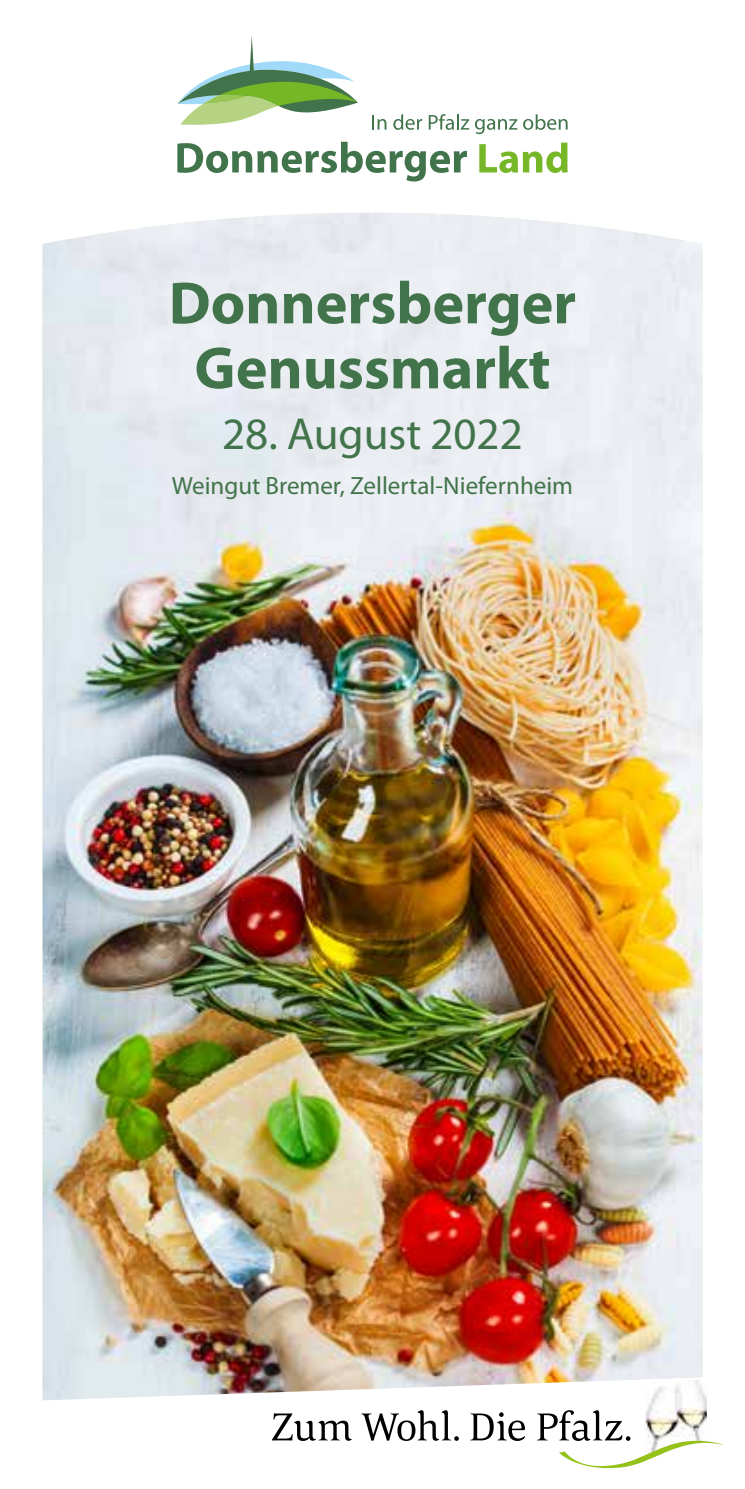
<style>
.page{position:relative;width:745px;height:1489px;background:#fff}
.page>*{position:absolute;margin:0;border:0;box-sizing:border-box;transform-origin:0 0}
.t1{font:700 60px/65px "Myriad Pro";color:#42744b;text-align:center}
.t2{font:45px "Myriad Pro";color:#42744b}
.t3{font:25px "Myriad Pro";color:#42744b}
</style>
<div class="page">
<img style="left:43px;top:213px;width:659px;height:1162px">
<svg style="left:372px;top:115px;width:14px;height:15px"></svg>
<svg style="left:393px;top:114px;width:29px;height:16px"></svg>
<svg style="left:428px;top:114px;width:139px;height:20px"></svg>
<svg style="left:177px;top:36px;width:180px;height:89px"></svg>
<svg style="left:177px;top:142px;width:289px;height:39px"></svg>
<svg style="left:479px;top:143px;width:88px;height:30px"></svg>
<svg style="left:42px;top:1375px;width:665px;height:34px"></svg>
<img style="left:645px;top:1379px;width:61px;height:30px">
<svg style="left:272px;top:1409px;width:451px;height:60px"></svg>
<h1 class="t1" style="left:169px;top:268px;width:408px">Donnersberger<br>Genussmarkt</h1>
<h2 class="t2" style="left:222px;top:406px;width:302px">28. August 2022</h2>
<p class="t3" style="left:172px;top:470px;width:402px">Weingut Bremer, Zellertal-Niefernheim</p>
</div>
